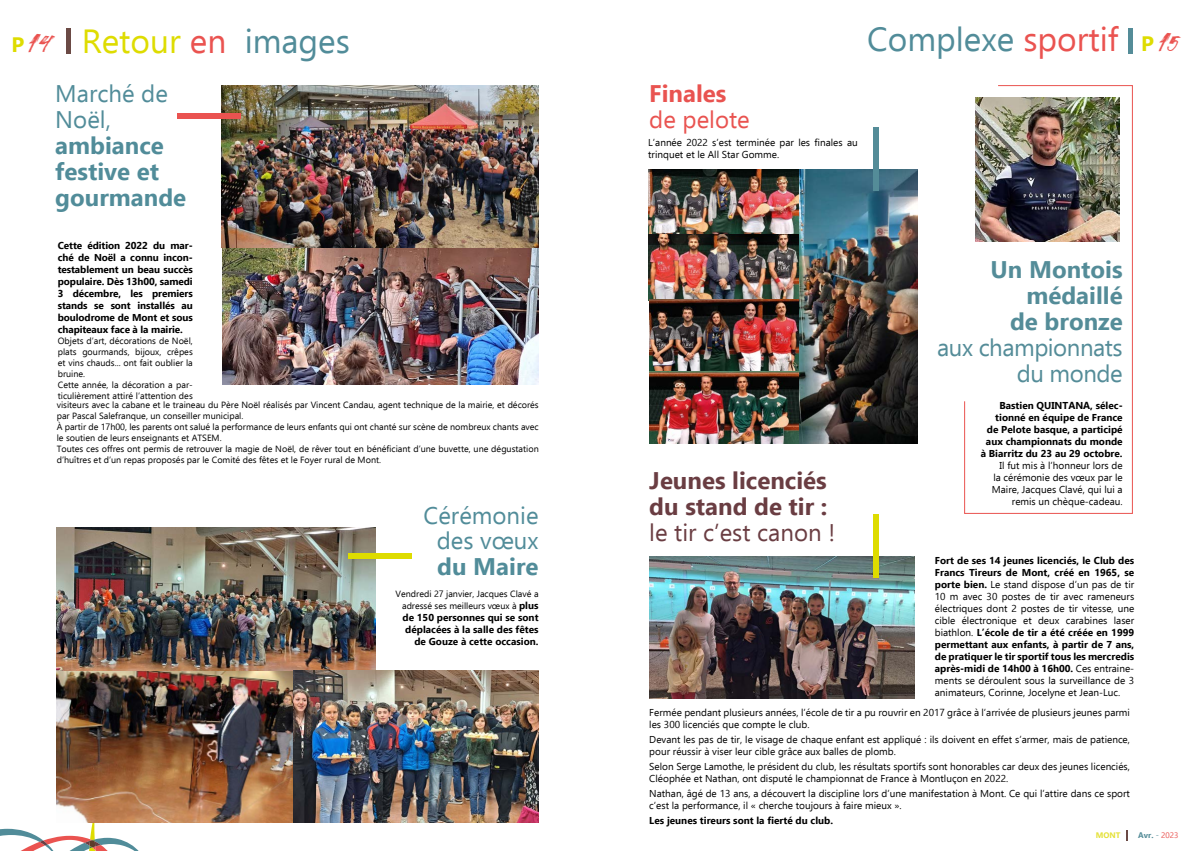
<style>
.page{position:relative;width:1191px;height:851px;background:#fff}
.page>*{position:absolute;margin:0;border:0;box-sizing:border-box;transform-origin:0 0}
.t1{font:33.4px "Ebrima";color:#518c99}
.t2{font:33.4px "Ebrima";color:#dedc00}
.t3{font:700 24px/26px "Ebrima";color:#518c99}
.t4{font:24px/26px "Ebrima";color:#518c99}
.t5{font:700 24px/26px "Ebrima";color:#6a3d42}
.t6{font:700 24px/26px "Ebrima";color:#548c98;text-align:right}
.t7{font:24px/26px "Ebrima";letter-spacing:-.02em;color:#548c98;text-align:right}
.t8{font:24px "Ebrima";color:#6a3d42}
.t9{font:24px "Ebrima";color:#e95350}
.t10{font:700 24px "Ebrima";color:#e95350}
.t11{font:10px/12px "Ebrima";color:#000}
.t12{font:700 10px/12px "Ebrima";color:#000;text-align:right}
.t13{font:9px/11px "Ebrima";color:#000}
.t14{font:700 8px "Ebrima";color:#548c98}
.t15{font:700 8px "Ebrima";color:#e4e139}
.s1{font-weight:700;font-size:20.9px}
.s2{font-family:"Italiano";font-size:20.9px;color:#ea5350}
.s3{color:#ea5350}
.s4{color:#518c99}
.s5{font-weight:700;font-size:10px}
.s6{font-weight:700;font-size:20.9px;color:#dedc00}
.s7{font-weight:700}
.s8{font-weight:400}
.s9{font-weight:400;color:#ea5350}
</style>
<div class="page">
<svg style="left:0;top:822px;width:143px;height:28px"></svg>
<svg style="left:1126px;top:830px;width:2px;height:10px"></svg>
<img style="left:222px;top:247px;width:316px;height:137px">
<img style="left:222px;top:85px;width:316px;height:162px">
<div style="left:178px;top:113px;width:63px;height:6px;background:#ea5350"></div>
<img style="left:57px;top:670px;width:481px;height:152px">
<img style="left:57px;top:527px;width:319px;height:143px">
<svg style="left:360px;top:695px;width:63px;height:6px"></svg>
<svg style="left:964px;top:85px;width:169px;height:429px"></svg>
<img style="left:975px;top:98px;width:144px;height:143px">
<img style="left:798px;top:170px;width:119px;height:274px">
<img style="left:648px;top:233px;width:150px;height:68px">
<img style="left:649px;top:299px;width:149px;height:145px">
<img style="left:648px;top:170px;width:150px;height:63px">
<img style="left:649px;top:556px;width:265px;height:142px">
<div style="left:873px;top:513px;width:6px;height:64px;background:#dedc00"></div>
<div style="left:873px;top:127px;width:6px;height:64px;background:#548c98"></div>
<div style="left:348px;top:553px;width:64px;height:6px;background:#dedc00"></div>
<hr style="left:67px;top:29px;width:4px;height:25px;background:#6b4a45">
<hr style="left:1128px;top:29px;width:4px;height:25px;background:#548c98">
<h1 class="t2" style="left:11px;top:16px;width:340px"><span class="s1">P</span><span class="s2">14</span> Retour <span class="s3">en</span> <span class="s4">images</span></h1>
<h2 class="t4" style="left:55px;top:79px;width:114px">Marché de<br>Noël,</h2>
<h2 class="t3" style="left:55px;top:131px;width:132px">ambiance festive et gourmande</h2>
<p class="t12" style="left:58px;top:239px;width:136px;text-align:justify">Cette édition 2022 du mar&shy;ché de Noël a connu incon&shy;testablement un beau succès populaire. Dès 13h00, samedi 3 décembre, les premiers stands se sont installés au boulodrome de Mont et sous chapiteaux face à la mairie.</p>
<p class="t13" style="left:58px;top:335px;width:137px">Objets d’art, décorations de Noël, plats gourmands, bijoux, crêpes et vins chauds... ont fait oublier la bruine.<br>Cette année, la décoration a par&shy;ticulièrement attiré l’attention des</p>
<p class="t13" style="left:57px;top:399px;width:483px">visiteurs avec la cabane et le traineau du Père Noël réalisés par Vincent Candau, agent technique de la mairie, et décorés par Pascal Salefranque, un conseiller municipal.<br>À partir de 17h00, les parents ont salué la performance de leurs enfants qui ont chanté sur scène de nombreux chants avec le soutien de leurs enseignants et ATSEM.<br>Toutes ces offres ont permis de retrouver la magie de Noël, de rêver tout en bénéficiant d’une buvette, une dégustation d’huîtres et d’un repas proposés par le Comité des fêtes et le Foyer rural de Mont.</p>
<h2 class="t4" style="left:423px;top:502px;width:116px;line-height:25px;text-align:center">Cérémonie des vœux</h2>
<h2 class="t3" style="left:437px;top:551px;width:103px">du Maire</h2>
<p class="t13" style="left:395px;top:587px;width:144px;line-height:12px;text-align:right">Vendredi 27 janvier, Jacques Clavé a adressé ses meilleurs vœux à <span class="s5">plus</span></p>
<p class="t12" style="left:402px;top:610px;width:137px">de 150 personnes qui se sont déplacées à la salle des fêtes de Gouze à cette occasion.</p>
<h2 class="t10" style="left:649px;top:75px;width:79px">Finales</h2>
<h2 class="t9" style="left:649px;top:102px;width:102px">de pelote</h2>
<p class="t11" style="left:648px;top:136px;width:211px">L’année 2022 s’est terminée par les finales au trinquet et le All Star Gomme.</p>
<h1 class="t1" style="left:867px;top:14px;width:311px">Complexe <span class="s3">sportif</span> <span class="s6">P</span><span class="s2">15</span></h1>
<h2 class="t5" style="left:649px;top:465px;width:180px">Jeunes licenciés du stand de tir :</h2>
<h2 class="t8" style="left:649px;top:514px;width:187px">le tir c’est canon !</h2>
<h2 class="t6" style="left:990px;top:255px;width:134px">Un Montois médaillé<br>de bronze</h2>
<h2 class="t7" style="left:937px;top:334px;width:187px">aux championnats du monde</h2>
<p class="t12" style="left:980px;top:398px;width:143px">Bastien QUINTANA, sélec&shy;tionné en équipe de France<br>de Pelote basque, a participé aux championnats du monde à Biarritz du 23 au 29 octobre.</p>
<p class="t11" style="left:991px;top:459px;width:132px;text-align:right">Il fut mis à l’honneur lors de la cérémonie des vœux par le<br>Maire, Jacques Clavé, qui lui a remis un chèque-cadeau.</p>
<p class="t11" style="left:934px;top:553px;width:201px;text-align:justify"><span class="s7">Fort de ses 14 jeunes licenciés, le Club des Francs Tireurs de Mont, créé en 1965, se porte bien.</span> Le stand dispose d’un pas de tir 10 m avec 30 postes de tir avec rameneurs électriques dont 2 postes de tir vitesse, une cible électronique et deux carabines laser biathlon. <span class="s7">L’école de tir a été créée en 1999 permettant aux enfants, à partir de 7 ans, de pratiquer le tir sportif tous les mercredis après-midi de 14h00 à 16h00.</span> Ces entraine&shy;ments se déroulent sous la surveillance de 3 animateurs, Corinne, Jocelyne et Jean-Luc.</p>
<p class="t11" style="left:649px;top:706px;width:482px">Fermée pendant plusieurs années, l’école de tir a pu rouvrir en 2017 grâce à l’arrivée de plusieurs jeunes parmi les 300 licenciés que compte le club.</p>
<p class="t11" style="left:649px;top:733px;width:482px">Devant les pas de tir, le visage de chaque enfant est appliqué : ils doivent en effet s’armer, mais de patience, pour réussir à viser leur cible grâce aux balles de plomb.</p>
<p class="t11" style="left:649px;top:760px;width:482px">Selon Serge Lamothe, le président du club, les résultats sportifs sont honorables car deux des jeunes licenciés,<br>Cléophée et Nathan, ont disputé le championnat de France à Montluçon en 2022.</p>
<p class="t11" style="left:649px;top:787px;width:482px">Nathan, âgé de 13 ans, a découvert la discipline lors d’une manifestation à Mont. Ce qui l’attire dans ce sport c’est la performance, il « cherche toujours à faire mieux ».</p>
<p class="t12" style="left:649px;top:813px;width:185px">Les jeunes tireurs sont la fierté du club.</p>
<p class="t15" style="left:1095px;top:828px;width:26px">MONT</p>
<p class="t14" style="left:1138px;top:828px;width:42px">Avr. <span class="s8">-</span> <span class="s9">2023</span></p>
</div>
